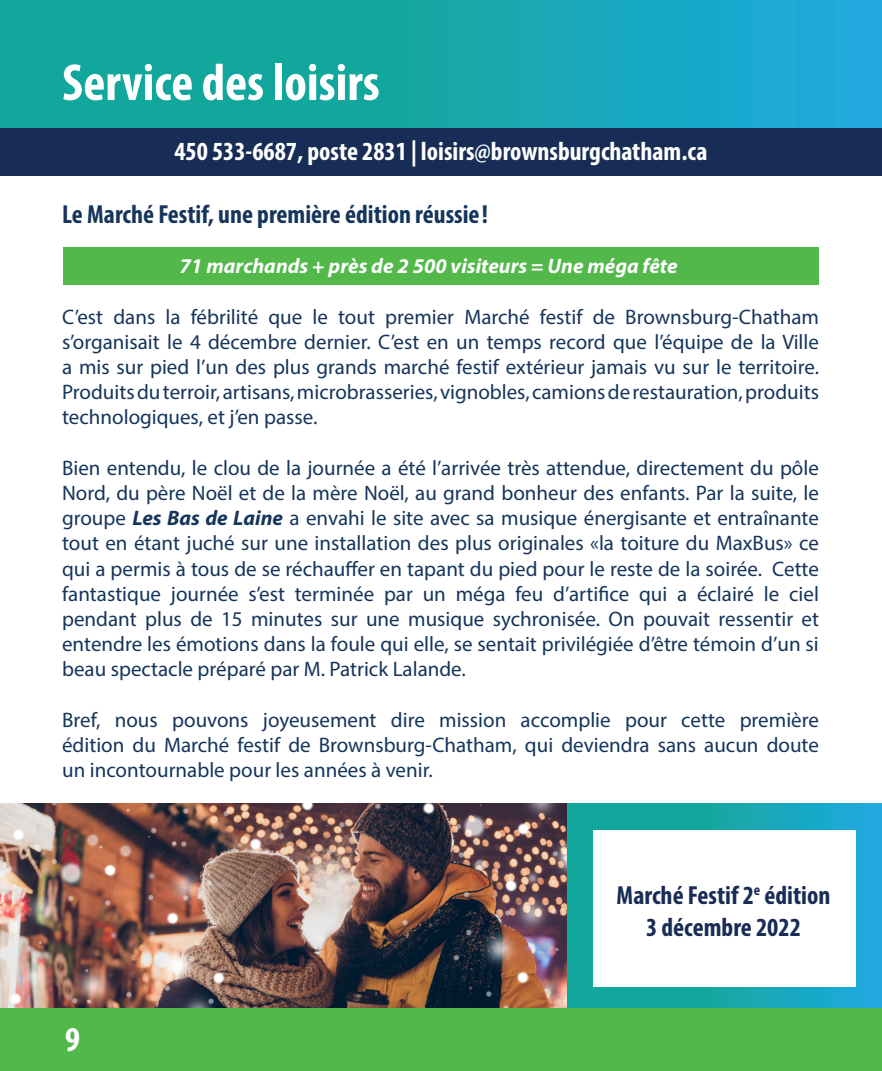
<style>
.page{position:relative;width:882px;height:1071px;background:#fff}
.page>*{position:absolute;margin:0;border:0;box-sizing:border-box;transform-origin:0 0}
.t1{font:700 condensed 52.5px "Myriad Pro";color:#fff}
.t2{font:700 condensed 35px "Myriad Pro";color:#fff}
.t3{font:700 condensed 26.25px "Myriad Pro";color:#fff}
.t4{font:700 condensed 26.25px "Myriad Pro";color:#15355b}
.t5{font:700 condensed 26.25px/31.5px "Myriad Pro";color:#192c55;text-align:center}
.t6{font:21px/25.2px "Myriad Pro";color:#15355b;text-align:justify}
.t7{font:italic 700 21px "Myriad Pro";color:#fff}
.s1{font-weight:700;font-style:italic}
</style>
<div class="page">
<div style="left:0;top:1009px;width:882px;height:62px;background:#51b849"></div>
<svg style="left:0;top:0;width:882px;height:128px;background:#16a7b0"></svg>
<div style="left:0;top:128px;width:882px;height:48px;background:#182d56"></div>
<div style="left:63px;top:247px;width:756px;height:38px;background:#51b849"></div>
<img style="left:0;top:804px;width:567px;height:204px">
<svg style="left:567px;top:804px;width:315px;height:204px;background:#17a7b4"></svg>
<div style="left:593px;top:830px;width:263px;height:157px;background:#fff"></div>
<p class="t1" style="left:62px;top:50px;width:319px">Service des loisirs</p>
<p class="t3" style="left:174px;top:135px;width:535px">450 533-6687, poste 2831 | loisirs@brownsburgchatham.ca</p>
<p class="t4" style="left:62px;top:198px;width:427px">Le Marché Festif, une première édition réussie !</p>
<p class="t7" style="left:180px;top:252px;width:499px">71 marchands + près de 2 500 visiteurs = Une méga fête</p>
<p class="t6" style="left:62px;top:304px;width:758px">C’est dans la fébrilité que le tout premier Marché festif de Brownsburg-Chatham s’organisait le 4 décembre dernier. C’est en un temps record que l’équipe de la Ville a mis sur pied l’un des plus grands marché festif extérieur jamais vu sur le territoire.<br>Produits du terroir, artisans, microbrasseries, vignobles, camions de restauration, produits technologiques, et j’en passe.</p>
<p class="t6" style="left:62px;top:455px;width:758px">Bien entendu, le clou de la journée a été l’arrivée très attendue, directement du pôle Nord, du père Noël et de la mère Noël, au grand bonheur des enfants. Par la suite, le groupe <span class="s1">Les Bas de Laine</span> a envahi le site avec sa musique énergisante et entraînante tout en étant juché sur une installation des plus originales «la toiture du MaxBus» ce qui a permis à tous de se réchauffer en tapant du pied pour le reste de la soirée. Cette fantastique journée s’est terminée par un méga feu d’artifice qui a éclairé le ciel pendant plus de 15 minutes sur une musique sychronisée. On pouvait ressentir et entendre les émotions dans la foule qui elle, se sentait privilégiée d’être témoin d’un si beau spectacle préparé par M. Patrick Lalande.</p>
<p class="t6" style="left:62px;top:707px;width:758px">Bref, nous pouvons joyeusement dire mission accomplie pour cette première édition du Marché festif de Brownsburg-Chatham, qui deviendra sans aucun doute un incontournable pour les années à venir.</p>
<p class="t2" style="left:65px;top:1018px;width:16px">9</p>
<p class="t5" style="left:617px;top:879px;width:215px">Marché Festif 2<sup>e</sup> édition<br>3 décembre 2022</p>
</div>
